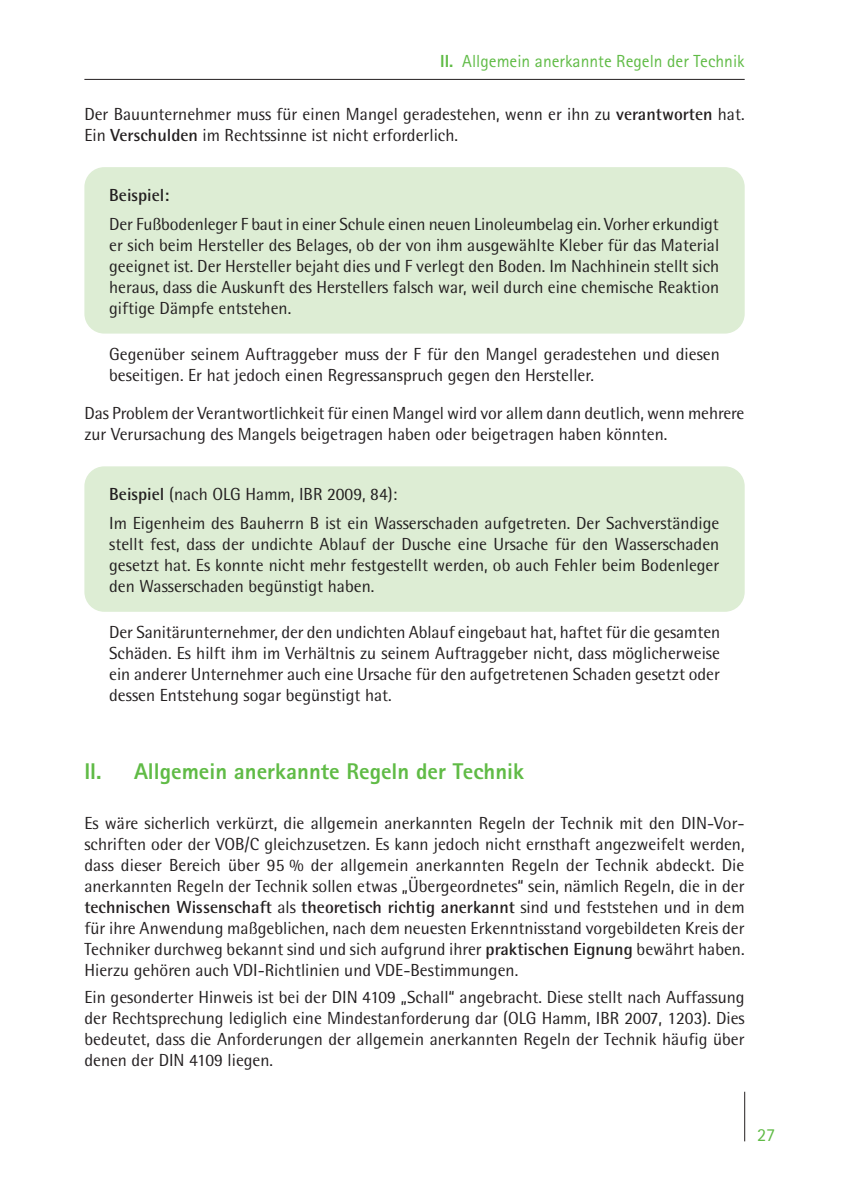
<style>
.page{position:relative;width:844px;height:1191px;background:#fff}
.page>*{position:absolute;margin:0;border:0;box-sizing:border-box;transform-origin:0 0}
.t1{font:800 22.75px "Rotis Sans Serif Std";color:#60bb46}
.t2{font:18.38px "Rotis Sans Serif Std";color:#60bb46}
.t3{font:17.5px/21px "Rotis Semi Sans Std";color:#231f20;text-align:justify}
.t4{font:17.5px "Rotis Sans Serif Std";color:#60bb46}
.t5{font:700 17.5px "Rotis Semi Sans Std";color:#231f20}
.s1{font-weight:800}
.s2{font-weight:700}
</style>
<div class="page">
<hr style="left:84px;top:79px;width:660px;height:1px;background:#231f20">
<hr style="left:744px;top:1091px;width:1px;height:50px;background:#231f20">
<div style="left:84px;top:167px;width:660px;height:166px;background:#ddedd4;border-radius:20px"></div>
<div style="left:84px;top:466px;width:660px;height:146px;background:#ddedd4;border-radius:20px"></div>
<p class="t4" style="left:440px;top:51px;width:306px"><span class="s1">II.</span> Allgemein anerkannte Regeln der Technik</p>
<p class="t3" style="left:84px;top:103px;width:661px">Der Bauunternehmer muss für einen Mangel geradestehen, wenn er ihn zu <span class="s2">verantworten</span> hat.<br>Ein <span class="s2">Verschulden</span> im Rechtssinne ist nicht erforderlich.</p>
<p class="t5" style="left:109px;top:184px;width:61px">Beispiel:</p>
<p class="t3" style="left:109px;top:213px;width:611px">Der Fußbodenleger F baut in einer Schule einen neuen Linoleumbelag ein. Vorher erkundigt er sich beim Hersteller des Belages, ob der von ihm ausgewählte Kleber für das Material geeignet ist. Der Hersteller bejaht dies und F verlegt den Boden. Im Nachhinein stellt sich heraus, dass die Auskunft des Herstellers falsch war, weil durch eine chemische Reaktion giftige Dämpfe entstehen.</p>
<p class="t3" style="left:109px;top:343px;width:612px">Gegenüber seinem Auftraggeber muss der F für den Mangel geradestehen und diesen beseitigen. Er hat jedoch einen Regressanspruch gegen den Hersteller.</p>
<p class="t3" style="left:84px;top:403px;width:661px">Das Problem der Verantwortlichkeit für einen Mangel wird vor allem dann deutlich, wenn mehrere zur Verursachung des Mangels beigetragen haben oder beigetragen haben könnten.</p>
<p class="t3" style="left:109px;top:479px;width:611px;line-height:28.9px"><span class="s2">Beispiel</span> (nach OLG Hamm, IBR 2009, 84):<br>Im Eigenheim des Bauherrn B ist ein Wasserschaden aufgetreten. Der Sachverständige</p>
<p class="t3" style="left:109px;top:533px;width:611px">stellt fest, dass der undichte Ablauf der Dusche eine Ursache für den Wasserschaden gesetzt hat. Es konnte nicht mehr festgestellt werden, ob auch Fehler beim Bodenleger den Wasserschaden begünstigt haben.</p>
<p class="t3" style="left:109px;top:621px;width:612px">Der Sanitärunternehmer, der den undichten Ablauf eingebaut hat, haftet für die gesamten Schäden. Es hilft ihm im Verhältnis zu seinem Auftraggeber nicht, dass möglicherweise ein anderer Unternehmer auch eine Ursache für den aufgetretenen Schaden gesetzt oder dessen Entstehung sogar begünstigt hat.</p>
<h1 class="t1" style="left:84px;top:756px;width:441px">II. Allgemein anerkannte Regeln der Technik</h1>
<p class="t3" style="left:84px;top:812px;width:661px">Es wäre sicherlich verkürzt, die allgemein anerkannten Regeln der Technik mit den DIN-Vor&shy;schriften oder der VOB/C gleichzusetzen. Es kann jedoch nicht ernsthaft angezweifelt werden, dass dieser Bereich über 95 % der allgemein anerkannten Regeln der Technik abdeckt. Die anerkannten Regeln der Technik sollen etwas „Übergeordnetes“ sein, nämlich Regeln, die in der <span class="s2">technischen Wissenschaft</span> als <span class="s2">theoretisch richtig anerkannt</span> sind und feststehen und in dem für ihre Anwendung maßgeblichen, nach dem neuesten Erkenntnisstand vorgebildeten Kreis der Techniker durchweg bekannt sind und sich aufgrund ihrer <span class="s2">praktischen Eignung</span> bewährt haben.<br>Hierzu gehören auch VDI-Richtlinien und VDE-Bestimmungen.</p>
<p class="t3" style="left:84px;top:986px;width:661px">Ein gesonderter Hinweis ist bei der DIN 4109 „Schall“ angebracht. Diese stellt nach Auffassung der Rechtsprechung lediglich eine Mindestanforderung dar (OLG Hamm, IBR 2007, 1203). Dies bedeutet, dass die Anforderungen der allgemein anerkannten Regeln der Technik häufig über denen der DIN 4109 liegen.</p>
<p class="t2" style="left:756px;top:1124px;width:20px">27</p>
</div>
